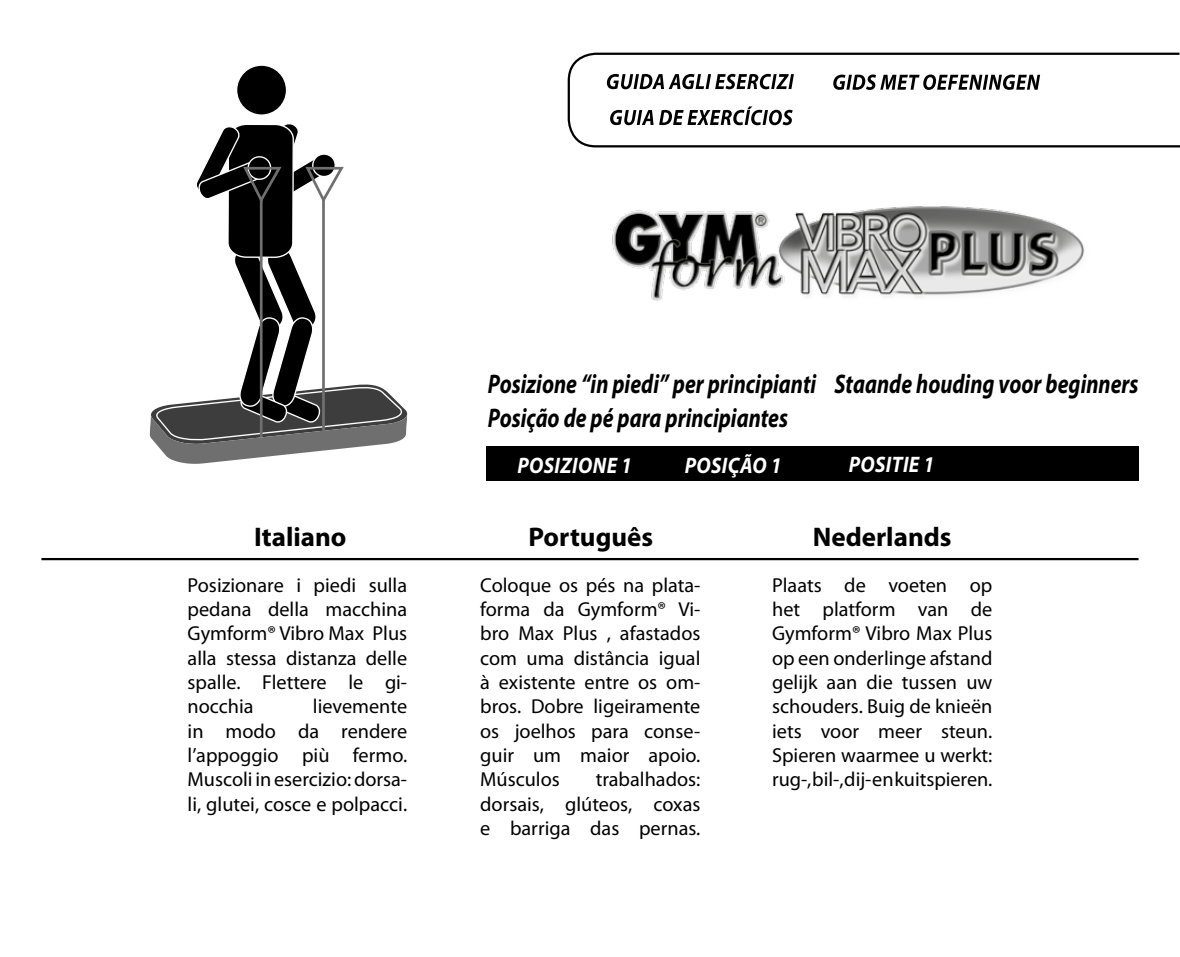
<style>
.page{position:relative;width:1180px;height:957px;background:#fff}
.page>*{position:absolute;margin:0;border:0;box-sizing:border-box;transform-origin:0 0}
.t1{font:italic 700 27px/33.8px "Myriad Pro";color:#000;scale:.8 1}
.t2{font:700 27px "Myriad Pro";color:#000}
.t3{font:italic 700 22.5px "Myriad Pro";letter-spacing:.02em;color:#fff;scale:.9 1}
.t4{font:20.25px/24.3px "Myriad Pro";color:#000;text-align:justify}
</style>
<div class="page">
<div style="left:486px;top:446px;width:652px;height:35px;background:#000"></div>
<hr style="left:41px;top:558px;width:1097px;height:2px;background:#000">
<svg style="left:567px;top:52px;width:613px;height:96px"></svg>
<svg style="left:607px;top:74px;width:187px;height:15px"></svg>
<svg style="left:610px;top:106px;width:183px;height:19px"></svg>
<svg style="left:833px;top:74px;width:207px;height:16px"></svg>
<img style="left:612px;top:206px;width:472px;height:95px">
<div style="left:237px;top:65px;width:50px;height:50px;background:#000;border-radius:50%"></div>
<div style="left:236px;top:64px;width:51px;height:52px;border:1px solid #fff;border-radius:50%"></div>
<svg style="left:149px;top:124px;width:259px;height:340px"></svg>
<h1 class="t2" style="left:254px;top:519px;width:94px">Italiano</h1>
<p class="t4" style="left:188px;top:572px;width:221px">Posizionare i piedi sulla pedana della macchina Gymform® Vibro Max Plus alla stessa distanza delle spalle. Flettere le gi&shy;nocchia</p>
<p class="t4" style="left:188px;top:694px;width:221px;text-indent:125px">lievemente in modo da rendere l’appoggio più fermo.<br>Muscoli in esercizio: dorsa&shy;li, glutei, cosce e polpacci.</p>
<h1 class="t1" style="left:488px;top:366px;width:815px">Posizione “in piedi” per principianti Staande houding voor beginners<br>Posição de pé para principiantes</h1>
<p class="t3" style="left:517px;top:451px;width:129px">POSIZIONE 1</p>
<h1 class="t2" style="left:529px;top:519px;width:126px">Português</h1>
<p class="t3" style="left:685px;top:450px;width:109px">POSIÇÃO 1</p>
<p class="t3" style="left:849px;top:450px;width:96px">POSITIE 1</p>
<h1 class="t2" style="left:813px;top:519px;width:140px">Nederlands</h1>
<p class="t4" style="left:480px;top:572px;width:222px">Coloque os pés na plata&shy;forma da Gymform® Vi&shy;bro Max Plus , afastados com uma distância igual à existente entre os om&shy;bros. Dobre ligeiramente os joelhos para conse&shy;guir um maior apoio.<br>Músculos</p>
<p class="t4" style="left:480px;top:767px;width:222px;text-indent:115px">trabalhados: dorsais, glúteos, coxas e barriga das pernas.</p>
<p class="t4" style="left:772px;top:572px;width:222px">Plaats de voeten op het platform van de Gymform® Vibro Max Plus op een onderlinge afstand gelijk aan die tussen uw schouders. Buig de knieën iets voor meer steun.<br>Spieren waarmee u werkt: rug-, bil-, dij- en kuitspieren.</p>
</div>
